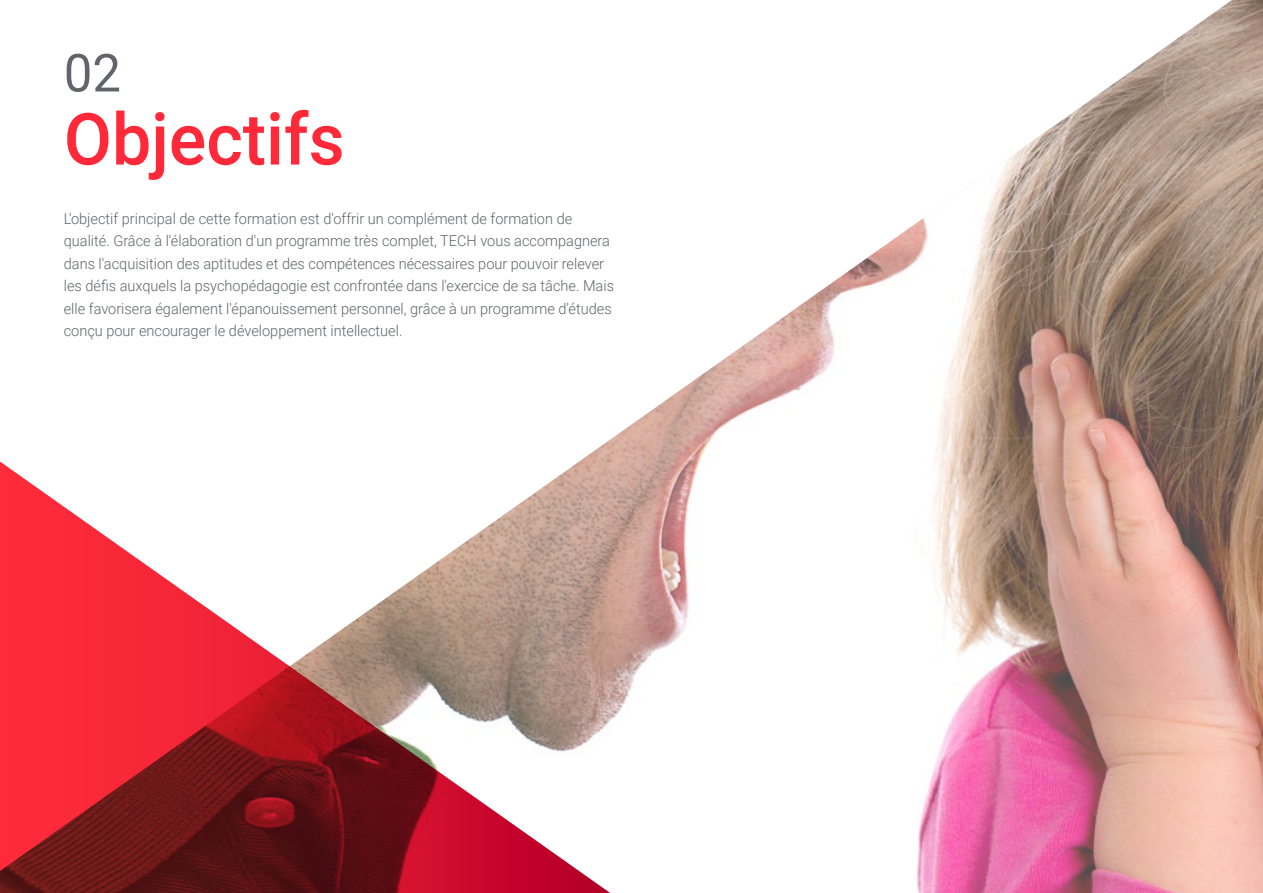
<style>
.page{position:relative;width:1263px;height:893px;background:#fff}
.page>*{position:absolute;margin:0;border:0;box-sizing:border-box;transform-origin:0 0}
.t1{font:500 72px "Roboto";color:#ff293a}
.t2{font:52.5px "Roboto";color:#61646a}
.t3{font:300 15px/22.5px "Roboto";color:#61646a}
</style>
<div class="page">
<img style="left:601px;top:0;width:662px;height:893px">
<svg style="left:0;top:446px;width:640px;height:447px"></svg>
<h2 class="t2" style="left:64px;top:36px;width:59px">02</h2>
<h1 class="t1" style="left:64px;top:89px;width:282px">Objectifs</h1>
<p class="t3" style="left:64px;top:207px;width:552px">L'objectif principal de cette formation est d'offrir un complément de formation de qualité. Grâce à l'élaboration d'un programme très complet, TECH vous accompagnera dans l'acquisition des aptitudes et des compétences nécessaires pour pouvoir relever les défis auxquels la psychopédagogie est confrontée dans l'exercice de sa tâche. Mais elle favorisera également l'épanouissement personnel, grâce à un programme d'études conçu pour encourager le développement intellectuel.</p>
</div>
